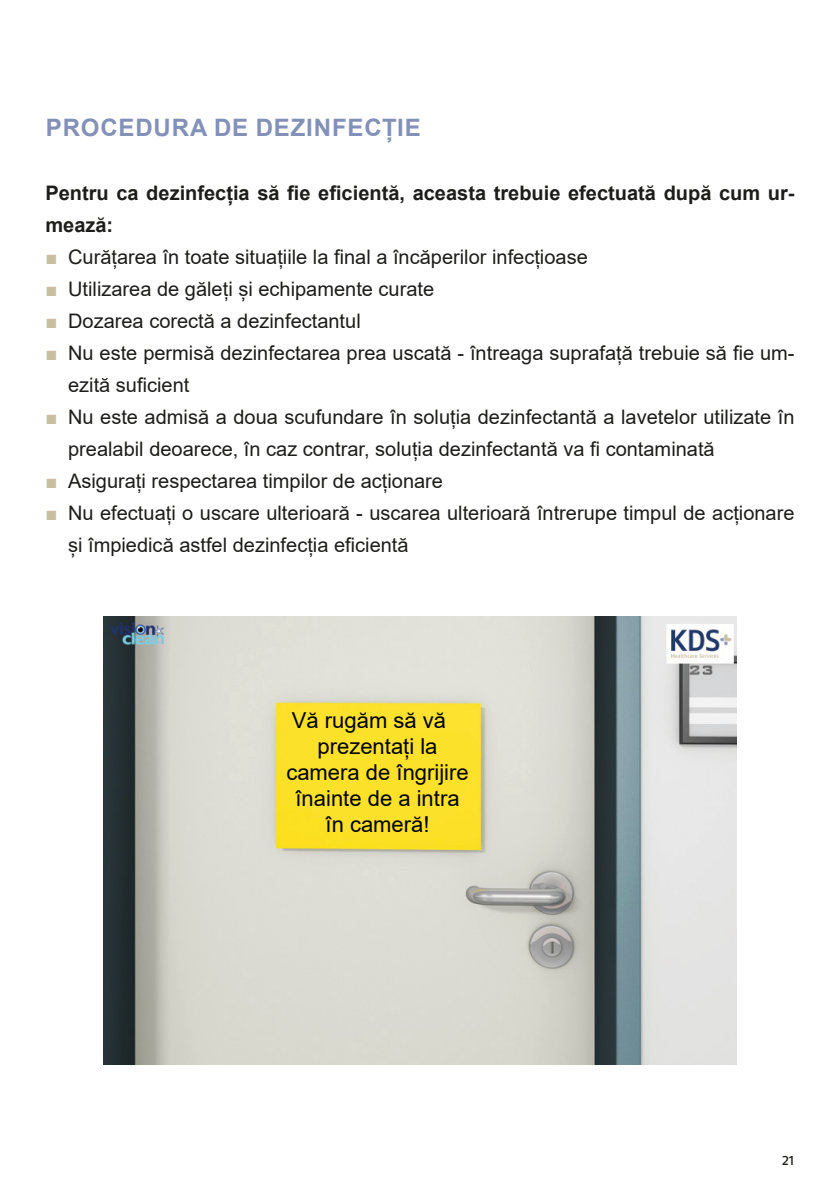
<style>
.page{position:relative;width:840px;height:1191px;background:#fff}
.page>*{position:absolute;margin:0;border:0;box-sizing:border-box;transform-origin:0 0}
.Kapitel_Subhead{font:700 24px "Arial";letter-spacing:.035em;color:#8391b9}
.Index_Level_1{font:22px "Arial";color:#020203}
.Aufzählungen{font:20px/32px "Arial";color:#1d1d1b}
.Fließtext{font:700 20px/32px "Arial";color:#1d1d1b}
.t1{font:16px "Fago OT";color:#1d1d1b}
.s1{color:#c8bea0}
</style>
<div class="page">
<img style="left:103px;top:616px;width:633px;height:448px">
<p class="Kapitel_Subhead" style="left:46px;top:111px;width:376px">PROCEDURA DE DEZINFECȚIE</p>
<p class="Fließtext" style="left:45px;top:177px;width:750px">Pentru ca dezinfecția să fie eficientă, aceasta trebuie efectuată după cum ur&shy;mează:</p>
<p class="Aufzählungen" style="left:45px;top:241px;width:543px"><span class="s1">■</span> Curățarea în toate situațiile la final a încăperilor infecțioase</p>
<p class="Aufzählungen" style="left:45px;top:273px;width:390px"><span class="s1">■</span> Utilizarea de găleți și echipamente curate</p>
<p class="Aufzählungen" style="left:45px;top:305px;width:317px"><span class="s1">■</span> Dozarea corectă a dezinfectantul</p>
<p class="Aufzählungen" style="left:68px;top:337px;width:727px;text-indent:-23px"><span class="s1">■</span> Nu este permisă dezinfectarea prea uscată - întreaga suprafață trebuie să fie um&shy;ezită suficient</p>
<p class="Aufzählungen" style="left:68px;top:401px;width:727px;text-indent:-23px"><span class="s1">■</span> Nu este admisă a doua scufundare în soluția dezinfectantă a lavetelor utilizate în prealabil deoarece, în caz contrar, soluția dezinfectantă va fi contaminată</p>
<p class="Aufzählungen" style="left:45px;top:465px;width:399px"><span class="s1">■</span> Asigurați respectarea timpilor de acționare</p>
<p class="Aufzählungen" style="left:68px;top:497px;width:727px;text-indent:-23px"><span class="s1">■</span> Nu efectuați o uscare ulterioară - uscarea ulterioară întrerupe timpul de acționare și împiedică astfel dezinfecția eficientă</p>
<p class="Index_Level_1" style="left:292px;top:705px;width:156px">Vă rugăm să vă</p>
<p class="Index_Level_1" style="left:317px;top:731px;width:121px">prezentați la</p>
<p class="Index_Level_1" style="left:286px;top:757px;width:184px">camera de îngrijire</p>
<p class="Index_Level_1" style="left:295px;top:783px;width:165px">înainte de a intra</p>
<p class="Index_Level_1" style="left:325px;top:809px;width:105px">în cameră!</p>
<p class="t1" style="left:781px;top:1150px;width:14px">21</p>
</div>
